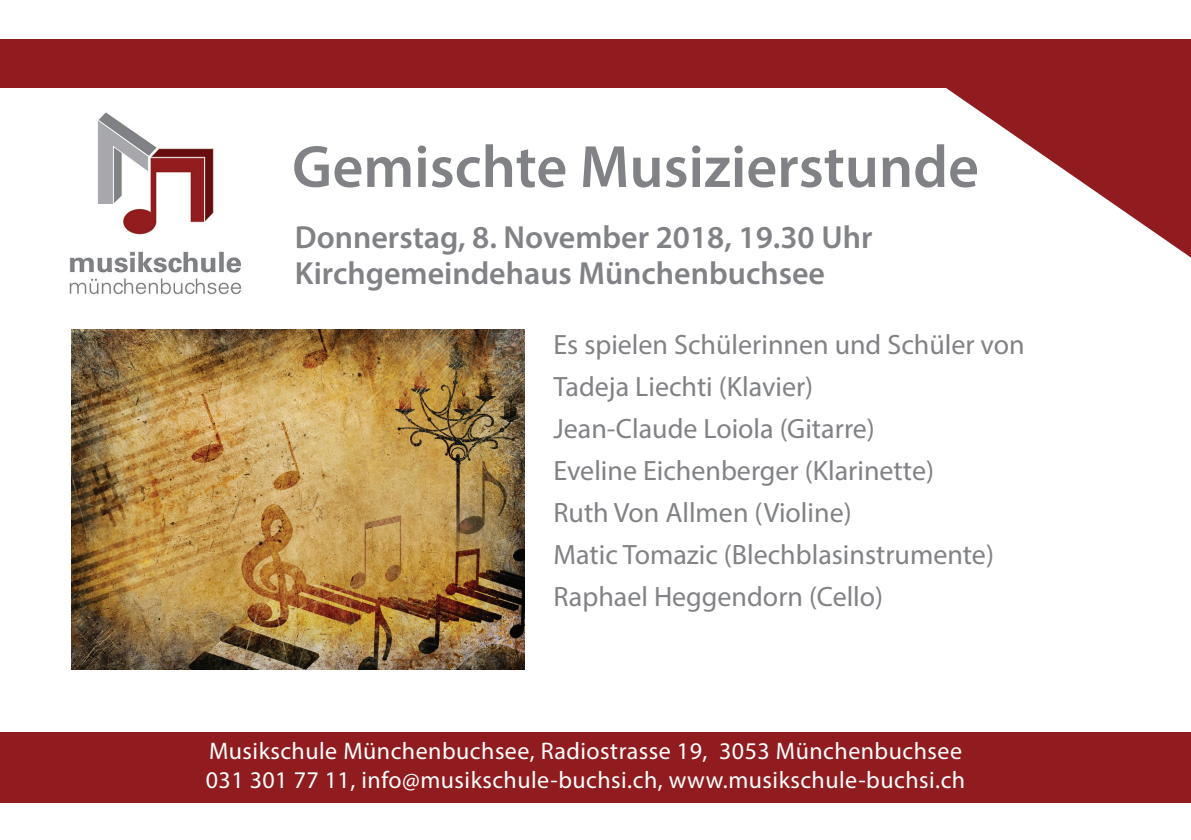
<style>
.page{position:relative;width:1191px;height:840px;background:#fff}
.page>*{position:absolute;margin:0;border:0;box-sizing:border-box;transform-origin:0 0}
.t1{font:600 60px "Myriad Pro";color:#808285}
.t2{font:600 32px/36px "Myriad Pro";color:#808285}
.t3{font:28px/42px "Myriad Pro";color:#808285}
.t4{font:24px/28.8px "Myriad Pro";letter-spacing:.02em;color:#fff}
</style>
<div class="page">
<svg style="left:946px;top:88px;width:245px;height:169px"></svg>
<div style="left:0;top:40px;width:1191px;height:48px;background:#911c1f"></div>
<img style="left:69px;top:112px;width:173px;height:183px">
<div style="left:1px;top:731px;width:1190px;height:71px;background:#911c1f"></div>
<img style="left:72px;top:329px;width:453px;height:339px">
<h1 class="t1" style="left:292px;top:128px;width:688px">Gemischte Musizierstunde</h1>
<p class="t2" style="left:295px;top:218px;width:579px">Donnerstag, 8. November 2018, 19.30 Uhr<br>Kirchgemeindehaus Münchenbuchsee</p>
<p class="t3" style="left:553px;top:322px;width:473px">Es spielen Schülerinnen und Schüler von<br>Tadeja Liechti (Klavier)<br>Jean-Claude Loiola (Gitarre)<br>Eveline Eichenberger (Klarinette)<br>Ruth Von Allmen (Violine)<br>Matic Tomazic (Blechblasinstrumente)<br>Raphael Heggendorn (Cello)</p>
<p class="t4" style="left:206px;top:735px;width:761px">Musikschule Münchenbuchsee, Radiostrasse 19, 3053 Münchenbuchsee<br>031 301 77 11, info@musikschule-buchsi.ch, www.musikschule-buchsi.ch</p>
</div>
